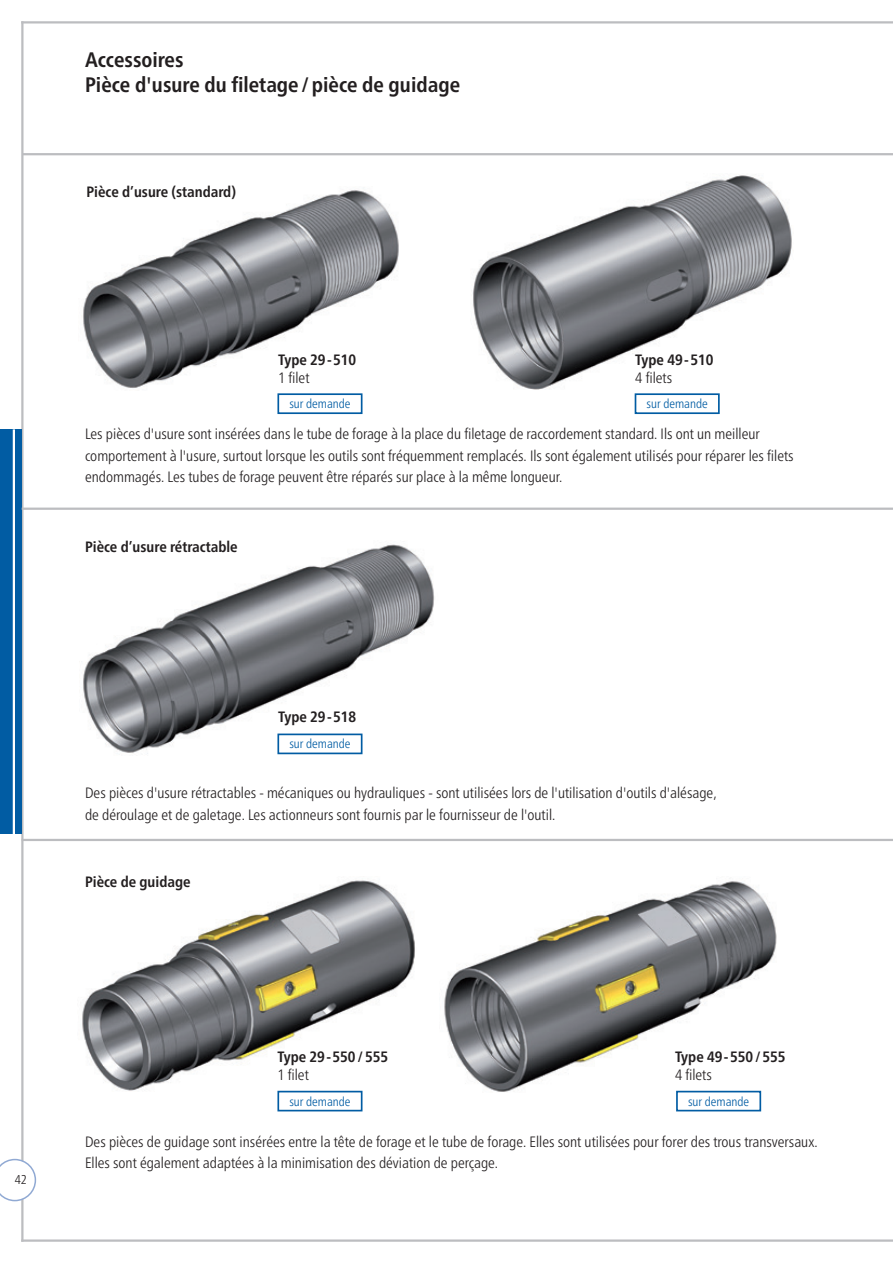
<style>
.page{position:relative;width:893px;height:1263px;background:#fff}
.page>*{position:absolute;margin:0;border:0;box-sizing:border-box;transform-origin:0 0}
.t1{font:700 condensed 21px/25.2px "Frutiger Neue LT Pro";color:#231f20}
.t2{font:300 condensed 15px/21.3px "Frutiger Neue LT Pro";color:#231f20}
.t3{font:700 condensed 15px "Frutiger Neue LT Pro";color:#231f20}
.t4{font:300 condensed 12.75px "Frutiger Neue LT Pro";color:#231f20}
.t5{font:300 condensed 12.6px "Frutiger Neue LT Pro";color:#015ca3}
</style>
<div class="page">
<hr style="left:21px;top:21px;width:3px;height:1221px;background:#bcbdc0">
<hr style="left:21px;top:21px;width:872px;height:3px;background:#bcbdc0">
<hr style="left:21px;top:1239px;width:872px;height:3px;background:#bcbdc0">
<hr style="left:22px;top:153px;width:871px;height:2px;background:#bcbdc0">
<svg style="left:0;top:1159px;width:36px;height:42px"></svg>
<div style="left:0;top:429px;width:21px;height:405px;background:#015ca3"></div>
<hr style="left:13px;top:429px;width:2px;height:405px;background:#fff">
<img style="left:83px;top:190px;width:316px;height:198px">
<img style="left:83px;top:544px;width:352px;height:211px">
<img style="left:473px;top:175px;width:319px;height:215px">
<img style="left:444px;top:881px;width:333px;height:214px">
<img style="left:82px;top:880px;width:333px;height:214px">
<hr style="left:22px;top:508px;width:871px;height:2px;background:#bcbdc0">
<hr style="left:22px;top:839px;width:871px;height:2px;background:#bcbdc0">
<div style="left:277px;top:393px;width:85px;height:21px;border:2px solid #015ca3"></div>
<div style="left:277px;top:733px;width:85px;height:21px;border:2px solid #015ca3"></div>
<div style="left:635px;top:393px;width:85px;height:21px;border:2px solid #015ca3"></div>
<div style="left:277px;top:1091px;width:85px;height:20px;border:2px solid #015ca3"></div>
<div style="left:676px;top:1091px;width:85px;height:20px;border:2px solid #015ca3"></div>
<h1 class="t1" style="left:85px;top:47px;width:377px">Accessoires<br>Pièce d'usure du filetage/pièce de guidage</h1>
<p class="t3" style="left:86px;top:182px;width:151px">Pièce d’usure (standard)</p>
<p class="t3" style="left:278px;top:350px;width:80px">Type 29-510</p>
<p class="t2" style="left:278px;top:367px;width:33px">1 filet</p>
<p class="t5" style="left:289px;top:396px;width:63px">sur demande</p>
<p class="t3" style="left:635px;top:350px;width:80px">Type 49-510</p>
<p class="t2" style="left:635px;top:367px;width:38px">4 filets</p>
<p class="t5" style="left:647px;top:396px;width:63px">sur demande</p>
<p class="t2" style="left:85px;top:423px;width:710px">Les pièces d'usure sont insérées dans le tube de forage à la place du filetage de raccordement standard. Ils ont un meilleur comportement à l'usure, surtout lorsque les outils sont fréquemment remplacés. Ils sont également utilisés pour réparer les filets endommagés. Les tubes de forage peuvent être réparés sur place à la même longueur.</p>
<p class="t3" style="left:85px;top:538px;width:154px">Pièce d’usure rétractable</p>
<p class="t3" style="left:278px;top:708px;width:80px">Type 29-518</p>
<p class="t5" style="left:289px;top:737px;width:63px">sur demande</p>
<p class="t2" style="left:85px;top:782px;width:633px">Des pièces d'usure rétractables - mécaniques ou hydrauliques - sont utilisées lors de l'utilisation d'outils d'alésage, de déroulage et de galetage. Les actionneurs sont fournis par le fournisseur de l'outil.</p>
<p class="t3" style="left:85px;top:873px;width:107px">Pièce de guidage</p>
<p class="t4" style="left:15px;top:1171px;width:14px">42</p>
<p class="t3" style="left:277px;top:1048px;width:112px">Type 29-550/555</p>
<p class="t2" style="left:277px;top:1064px;width:33px">1 filet</p>
<p class="t3" style="left:675px;top:1048px;width:112px">Type 49-550/555</p>
<p class="t2" style="left:675px;top:1064px;width:38px">4 filets</p>
<p class="t5" style="left:289px;top:1094px;width:63px">sur demande</p>
<p class="t5" style="left:688px;top:1094px;width:63px">sur demande</p>
<p class="t2" style="left:85px;top:1131px;width:734px">Des pièces de guidage sont insérées entre la tête de forage et le tube de forage. Elles sont utilisées pour forer des trous transversaux.<br>Elles sont également adaptées à la minimisation des déviation de perçage.</p>
</div>
